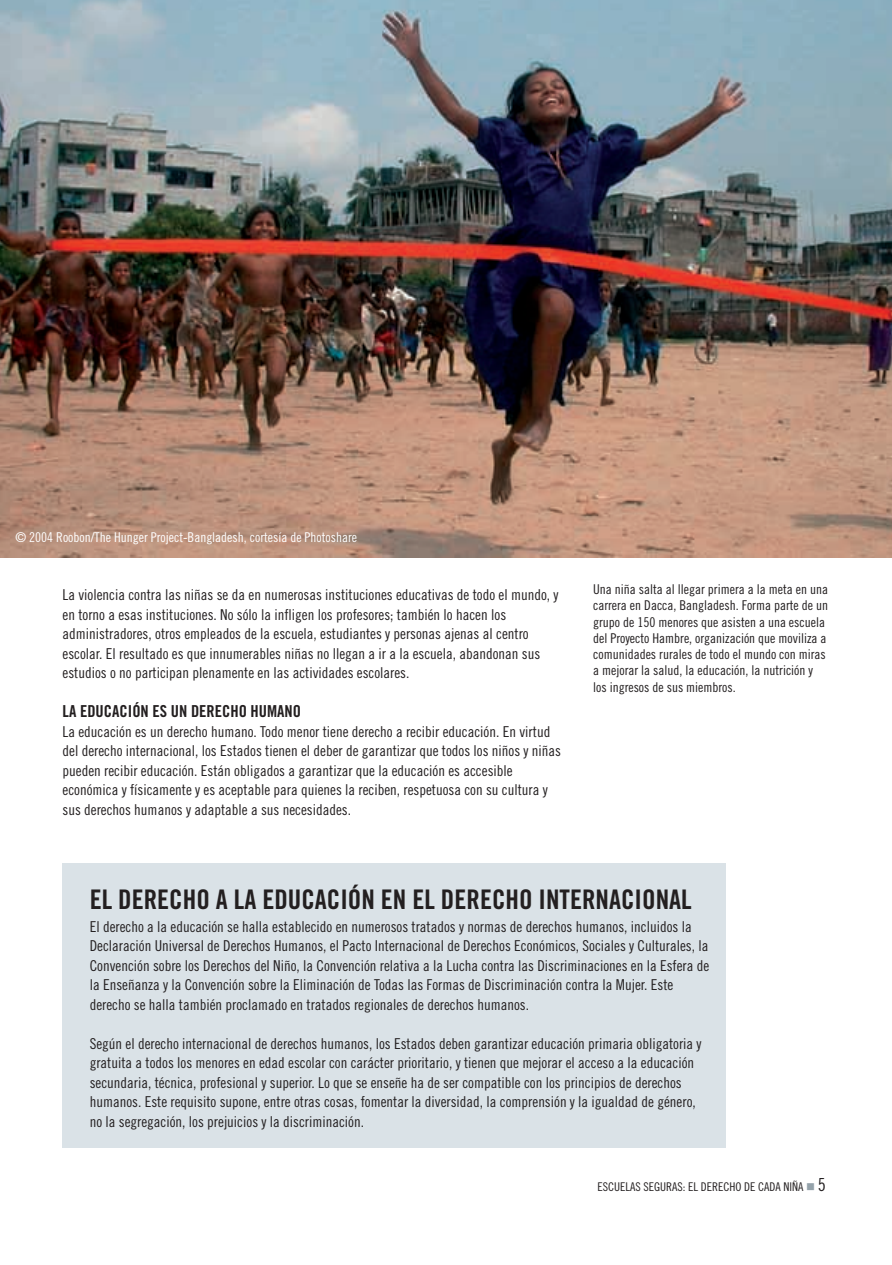
<style>
.page{position:relative;width:892px;height:1265px;background:#fff}
.page>*{position:absolute;margin:0;border:0;box-sizing:border-box;transform-origin:0 0}
.t1{font:27px "Amnesty Trade Gothic Bd Cn 20";color:#231f20}
.t2{font:16.5px "Amnesty Trade Gothic Bd Cn 20";color:#231f20}
.t3{font:15px/19.5px "Amnesty Trade Gothic Cn 18";color:#231f20}
.t4{font:13.5px/16.2px "Amnesty Trade Gothic Cn 18";color:#231f20}
.t5{font:13.5px "Amnesty Trade Gothic Cn 18";color:#fff}
.t6{font:12px "Amnesty Trade Gothic Cn 18";color:#231f20}
.s1{font-size:18px}
</style>
<div class="page">
<img style="left:0;top:0;width:891px;height:1148px">
<p class="t5" style="left:15px;top:529px;width:343px">© 2004 Roobon/The Hunger Project-Bangladesh, cortesía de Photoshare</p>
<p class="t3" style="left:63px;top:585px;width:497px">La violencia contra las niñas se da en numerosas instituciones educativas de todo el mundo, y en torno a esas instituciones. No sólo la infligen los profesores; también lo hacen los administradores, otros empleados de la escuela, estudiantes y personas ajenas al centro escolar. El resultado es que innumerables niñas no llegan a ir a la escuela, abandonan sus estudios o no participan plenamente en las actividades escolares.</p>
<p class="t2" style="left:63px;top:701px;width:240px">LA EDUCACIÓN ES UN DERECHO HUMANO</p>
<p class="t3" style="left:63px;top:721px;width:500px">La educación es un derecho humano. Todo menor tiene derecho a recibir educación. En virtud del derecho internacional, los Estados tienen el deber de garantizar que todos los niños y niñas pueden recibir educación. Están obligados a garantizar que la educación es accesible económica y físicamente y es aceptable para quienes la reciben, respetuosa con su cultura y sus derechos humanos y adaptable a sus necesidades.</p>
<p class="t4" style="left:593px;top:581px;width:236px">Una niña salta al llegar primera a la meta en una carrera en Dacca, Bangladesh. Forma parte de un grupo de 150 menores que asisten a una escuela del Proyecto Hambre, organización que moviliza a comunidades rurales de todo el mundo con miras a mejorar la salud, la educación, la nutrición y los ingresos de sus miembros.</p>
<h1 class="t1" style="left:90px;top:883px;width:603px">EL DERECHO A LA EDUCACIÓN EN EL DERECHO INTERNACIONAL</h1>
<p class="t3" style="left:90px;top:916px;width:620px">El derecho a la educación se halla establecido en numerosos tratados y normas de derechos humanos, incluidos la Declaración Universal de Derechos Humanos, el Pacto Internacional de Derechos Económicos, Sociales y Culturales, la Convención sobre los Derechos del Niño, la Convención relativa a la Lucha contra las Discriminaciones en la Esfera de la Enseñanza y la Convención sobre la Eliminación de Todas las Formas de Discriminación contra la Mujer. Este derecho se halla también proclamado en tratados regionales de derechos humanos.</p>
<p class="t3" style="left:90px;top:1033px;width:613px">Según el derecho internacional de derechos humanos, los Estados deben garantizar educación primaria obligatoria y gratuita a todos los menores en edad escolar con carácter prioritario, y tienen que mejorar el acceso a la educación secundaria, técnica, profesional y superior. Lo que se enseñe ha de ser compatible con los principios de derechos humanos. Este requisito supone, entre otras cosas, fomentar la diversidad, la comprensión y la igualdad de género, no la segregación, los prejuicios y la discriminación.</p>
<p class="t6" style="left:597px;top:1180px;width:230px">ESCUELAS SEGURAS: EL DERECHO DE CADA NIÑA <span class="s1">5</span></p>
</div>
